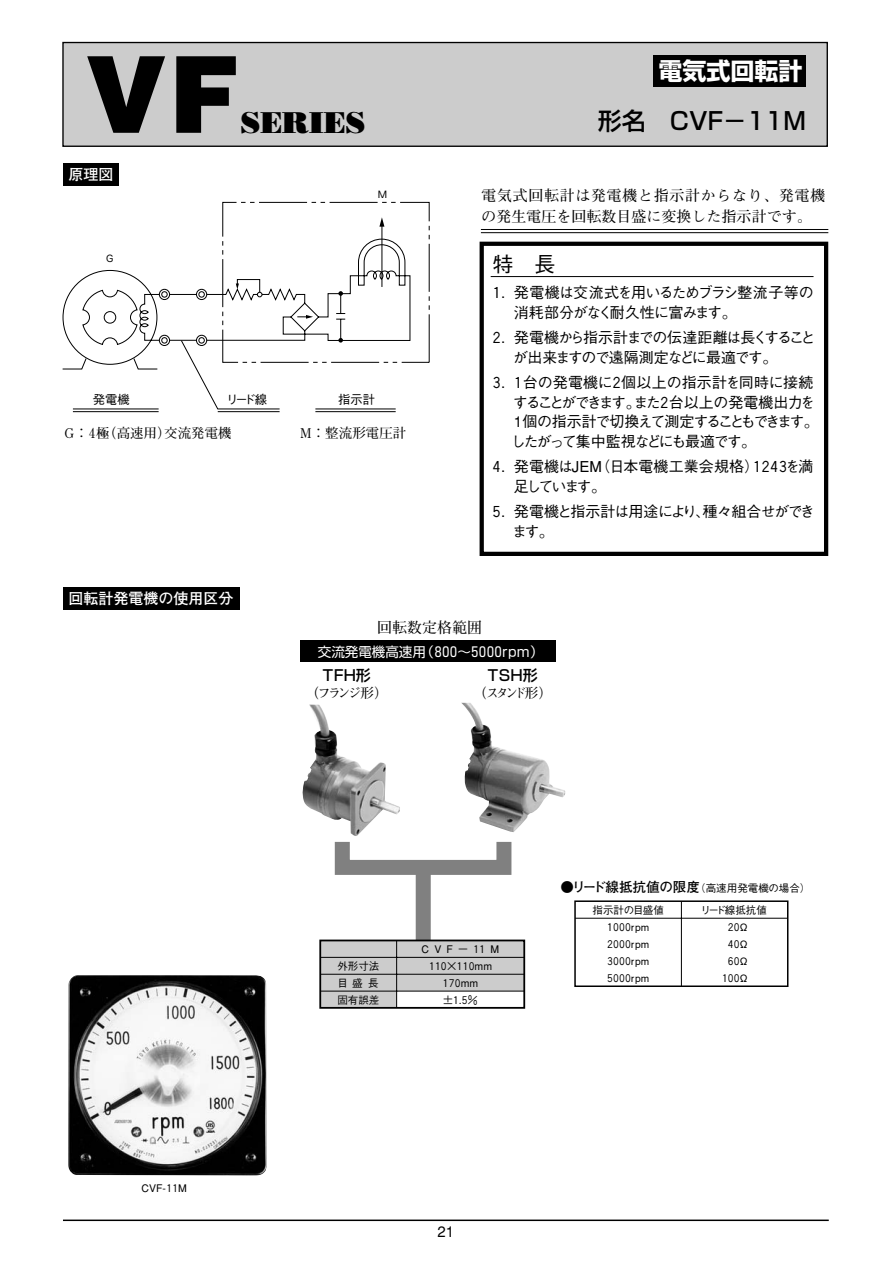
<style>
.page{position:relative;width:893px;height:1263px;background:#fff}
.page>*{position:absolute;margin:0;border:0;box-sizing:border-box;transform-origin:0 0}
.t1{font:30px "Bodoni Poster";color:#000}
.t2{font:500 24px "Shin Go";color:#000}
.t3{font:700 24px "Shin Go";color:#fff}
.t4{font:500 21px "Gothic BBB";color:#000}
.t5{font:500 15px/19.5px "Gothic BBB";letter-spacing:-.07em;color:#000}
.t6{font:700 15px/21px "Futo Min A101";color:#000}
.t7{font:500 15px/19.5px "Gothic BBB";letter-spacing:-.05em;color:#000}
.t8{font:700 15px "Futo Go B101";color:#fff}
.t9{font:500 15px "Shin Go";letter-spacing:-.18em;color:#000}
.t10{font:700 13.5px "Futo Min A101";letter-spacing:-.01em;color:#000}
.t11{font:700 13.5px "Futo Go B101";letter-spacing:-.005em;color:#000}
.t12{font:13.5px "Shin Go";letter-spacing:-.205em;color:#fff}
.t13{font:500 12.3px "Gothic BBB";color:#000}
.t14{font:500 10.5px/17px "Gothic BBB";letter-spacing:-.345em;color:#000;text-align:justify}
.t15{font:500 10.5px/16.8px "Gothic BBB";letter-spacing:-.43em;color:#000;text-align:center}
.t16{font:500 10.5px/17px "Gothic BBB";letter-spacing:-.425em;color:#000;text-align:center}
.t17{font:500 10.5px "Gothic BBB";letter-spacing:-.015em;color:#000}
.t18{font:500 10.5px "Gothic BBB";letter-spacing:-.04em;color:#000}
.t19{font:500 10.2px "Gothic BBB";color:#000}
.s1{font-family:"Gothic BBB";font-weight:500;font-size:10.5px}
</style>
<div class="page">
<hr style="left:63px;top:1220px;width:765px;height:1px;background:#000">
<img style="left:68px;top:975px;width:198px;height:200px">
<div style="left:320px;top:940px;width:76px;height:68px;background:#ccc"></div>
<div style="left:320px;top:940px;width:204px;height:51px;background:#ccc"></div>
<hr style="left:381px;top:225px;width:1px;height:62px;background:#000">
<svg style="left:379px;top:217px;width:5px;height:10px"></svg>
<div style="left:222px;top:202px;width:207px;height:161px;border:1px dashed #000"></div>
<svg style="left:62px;top:239px;width:348px;height:173px"></svg>
<div style="left:416px;top:867px;width:14px;height:73px;background:#808080"></div>
<hr style="left:481px;top:229px;width:347px;height:1px;background:#000">
<hr style="left:481px;top:232px;width:347px;height:1px;background:#000">
<div style="left:319px;top:940px;width:206px;height:69px;border:2px solid #000"></div>
<hr style="left:396px;top:940px;width:1px;height:68px;background:#000">
<hr style="left:320px;top:974px;width:204px;height:1px;background:#000">
<hr style="left:320px;top:991px;width:204px;height:1px;background:#000">
<hr style="left:320px;top:957px;width:204px;height:1px;background:#000">
<div style="left:63px;top:163px;width:56px;height:23px;background:#000"></div>
<div style="left:63px;top:587px;width:176px;height:22px;background:#000"></div>
<hr style="left:490px;top:276px;width:323px;height:1px;background:#000">
<div style="left:574px;top:900px;width:214px;height:87px;border:2px solid #000"></div>
<hr style="left:681px;top:901px;width:1px;height:85px;background:#000">
<hr style="left:575px;top:918px;width:212px;height:1px;background:#000">
<div style="left:300px;top:641px;width:255px;height:21px;background:#000"></div>
<div style="left:335px;top:834px;width:176px;height:41px;border:15px solid #808080"></div>
<img style="left:302px;top:705px;width:98px;height:131px">
<img style="left:461px;top:703px;width:104px;height:129px">
<div style="left:479px;top:242px;width:349px;height:314px;border:4px solid #000"></div>
<div style="left:62px;top:42px;width:765px;height:105px;background:#ccc;border:1px solid #000"></div>
<svg style="left:87px;top:56px;width:78px;height:77px"></svg>
<svg style="left:176px;top:56px;width:60px;height:77px"></svg>
<div style="left:653px;top:55px;width:153px;height:31px;background:#000"></div>
<h2 class="t3" style="left:658px;top:55px;width:145px">電気式回転計</h2>
<p class="t8" style="left:68px;top:166px;width:46px">原理図</p>
<p class="t19" style="left:105px;top:252px;width:12px">Ｇ</p>
<h1 class="t1" style="left:240px;top:104px;width:127px">SERIES</h1>
<h2 class="t2" style="left:598px;top:106px;width:209px">形名　CVF－11M</h2>
<p class="t19" style="left:377px;top:188px;width:12px">Ｍ</p>
<p class="t6" style="left:481px;top:185px;width:345px">電気式回転計は発電機と指示計からなり、発電機の発生電圧を回転数目盛に変換した指示計です。</p>
<h3 class="t4" style="left:492px;top:252px;width:64px">特　長</h3>
<p class="t13" style="left:93px;top:392px;width:38px">発電機</p>
<p class="t13" style="left:226px;top:392px;width:43px">リード線</p>
<p class="t13" style="left:338px;top:392px;width:38px">指示計</p>
<p class="t10" style="left:63px;top:424px;width:170px">Ｇ：４極（高速用）交流発電機</p>
<p class="t10" style="left:299px;top:424px;width:109px">Ｍ：整流形電圧計</p>
<p class="t8" style="left:68px;top:590px;width:166px">回転計発電機の使用区分</p>
<p class="t7" style="left:514px;top:284px;width:301px">発電機は交流式を用いるためブラシ整流子等の消耗部分がなく耐久性に富みます。</p>
<p class="t5" style="left:513px;top:329px;width:304px">発電機から指示計までの伝達距離は長くすることが出来ますので遠隔測定などに最適です。</p>
<p class="t5" style="left:511px;top:374px;width:309px;text-indent:-22px">３. １台の発電機に２個以上の指示計を同時に接続することができます。また２台以上の発電機出力を<br>1個の指示計で切換えて測定することもできます。したがって集中監視などにも最適です。</p>
<p class="t5" style="left:514px;top:458px;width:301px">発電機はJEM（日本電機工業会規格）１２４３を満足しています。</p>
<p class="t5" style="left:512px;top:503px;width:304px">発電機と指示計は用途により、種々組合せができます。</p>
<p class="t5" style="left:489px;top:284px;width:17px">１.</p>
<p class="t5" style="left:489px;top:329px;width:17px">２.</p>
<p class="t5" style="left:489px;top:458px;width:17px">４.</p>
<p class="t5" style="left:489px;top:503px;width:18px">５.</p>
<p class="t14" style="left:142px;top:1180px;width:47px">CVF-１１M</p>
<p class="t6" style="left:377px;top:617px;width:106px">回転数定格範囲</p>
<p class="t12" style="left:318px;top:643px;width:227px">交流発電機高速用（８００～５０００ｒｐｍ）</p>
<p class="t9" style="left:320px;top:665px;width:52px">ＴＦH形</p>
<p class="t10" style="left:306px;top:684px;width:83px">（フランジ形）</p>
<p class="t9" style="left:485px;top:665px;width:54px">ＴＳＨ形</p>
<p class="t10" style="left:473px;top:684px;width:80px">（スタンド形）</p>
<p class="t14" style="left:337px;top:958px;width:43px">外形寸法目盛長固有誤差</p>
<p class="t15" style="left:421px;top:941px;width:79px">C V F－１１M<br>１１０×１１０mm<br>１７０mm<br>±１.５％</p>
<p class="t11" style="left:560px;top:879px;width:251px">●リード線抵抗値の限度<span class="s1">（高速用発電機の場合）</span></p>
<p class="t17" style="left:592px;top:904px;width:73px">指示計の目盛値</p>
<p class="t18" style="left:700px;top:904px;width:68px">リード線抵抗値</p>
<p class="t14" style="left:604px;top:919px;width:47px">１０００ｒｐｍ２０００ｒｐｍ３０００ｒｐｍ５０００ｒｐｍ</p>
<p class="t16" style="left:719px;top:919px;width:31px">２０Ω<br>４０Ω<br>６０Ω<br>１００Ω</p>
<p class="t5" style="left:437px;top:1222px;width:18px">21</p>
</div>
